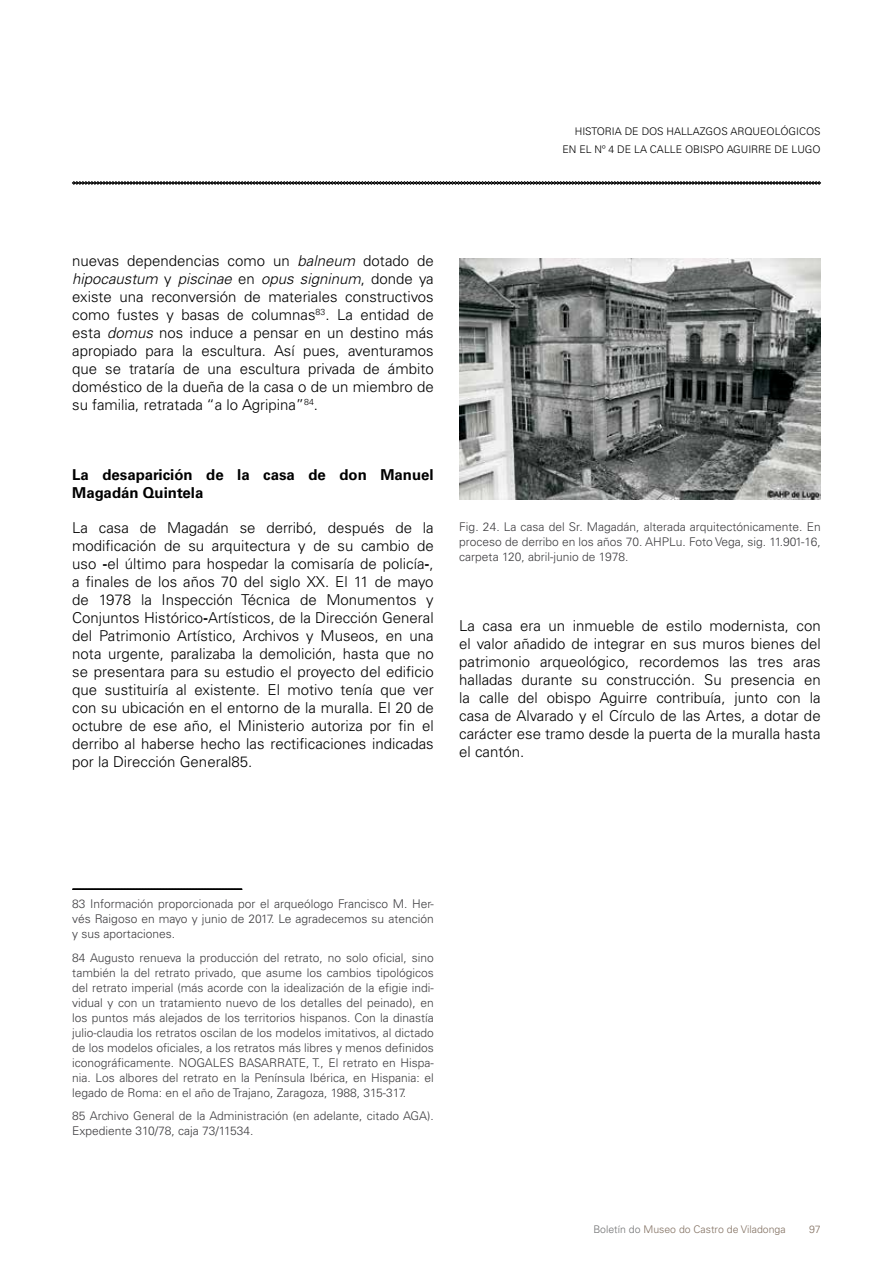
<style>
.page{position:relative;width:893px;height:1263px;background:#fff}
.page>*{position:absolute;margin:0;border:0;box-sizing:border-box;transform-origin:0 0}
.t1{font:300 15px/18px "Univers LT Std";color:#000;text-align:justify}
.t2{font:700 15px/18px "Univers LT Std";color:#000}
.t3{font:300 12px/15px "Univers LT Std";color:#3e3d40;text-align:justify}
.t4{font:300 10.5px/18px "Univers LT Std";color:#000;text-align:right}
.t5{font:300 10.5px "Univers LT Std";color:#827061}
.s1{font-style:italic}
.s2{font-weight:700}
.s3{color:#707172}
</style>
<div class="page">
<svg style="left:72px;top:181px;width:749px;height:4px;background:#616161"></svg>
<svg style="left:72px;top:888px;width:171px;height:2px"></svg>
<img style="left:459px;top:259px;width:361px;height:240px">
<p class="t4" style="left:562px;top:122px;width:260px">HISTORIA DE DOS HALLAZGOS ARQUEOLÓGICOS<br>EN EL Nº 4 DE LA CALLE OBISPO AGUIRRE DE LUGO</p>
<p class="t1" style="left:72px;top:252px;width:363px">nuevas dependencias como un <span class="s1">balneum</span> dotado de <span class="s1">hipocaustum</span> y <span class="s1">piscinae</span> en <span class="s1">opus signinum</span>, donde ya existe una reconversión de materiales constructivos como fustes y basas de columnas<sup>83</sup>. La entidad de esta <span class="s1">domus</span> nos induce a pensar en un destino más apropiado para la escultura. Así pues, aventuramos que se trataría de una escultura privada de ámbito doméstico de la dueña de la casa o de un miembro de su familia, retratada “a lo Agripina”<sup>84</sup>.</p>
<p class="t2" style="left:72px;top:466px;width:363px">La desaparición de la casa de don Manuel<br>Magadán Quintela</p>
<p class="t1" style="left:72px;top:519px;width:363px">La casa de Magadán se derribó, después de la modificación de su arquitectura y de su cambio de uso <span class="s2">-</span>el último para hospedar la comisaría de policía<span class="s2">-</span>, a finales de los años 70 del siglo XX. El 11 de mayo de 1978 la Inspección Técnica de Monumentos y Conjuntos Histórico<span class="s2">-</span>Artísticos, de la Dirección General del Patrimonio Artístico, Archivos y Museos, en una nota urgente, paralizaba la demolición, hasta que no se presentara para su estudio el proyecto del edificio que sustituiría al existente. El motivo tenía que ver con su ubicación en el entorno de la muralla. El 20 de octubre de ese año, el Ministerio autoriza por fin el derribo al haberse hecho las rectificaciones indicadas por la Dirección General85.</p>
<p class="t3" style="left:459px;top:519px;width:363px">Fig. 24. La casa del Sr. Magadán, alterada arquitectónicamente. En proceso de derribo en los años 70. AHPLu. Foto Vega, sig. 11.901-16, carpeta 120, abril-junio de 1978.</p>
<p class="t1" style="left:459px;top:616px;width:363px">La casa era un inmueble de estilo modernista, con el valor añadido de integrar en sus muros bienes del patrimonio arqueológico, recordemos las tres aras halladas durante su construcción. Su presencia en la calle del obispo Aguirre contribuía, junto con la casa de Alvarado y el Círculo de las Artes, a dotar de carácter ese tramo desde la puerta de la muralla hasta el cantón.</p>
<p class="t3" style="left:72px;top:897px;width:363px">83 Información proporcionada por el arqueólogo Francisco M. Her&shy;vés Raigoso en mayo y junio de 2017. Le agradecemos su atención y sus aportaciones.</p>
<p class="t3" style="left:72px;top:950px;width:363px">84 Augusto renueva la producción del retrato, no solo oficial, sino también la del retrato privado, que asume los cambios tipológicos del retrato imperial (más acorde con la idealización de la efigie indi&shy;vidual y con un tratamiento nuevo de los detalles del peinado), en los puntos más alejados de los territorios hispanos. Con la dinastía julio-claudia los retratos oscilan de los modelos imitativos, al dictado de los modelos oficiales, a los retratos más libres y menos definidos iconográficamente. NOGALES BASARRATE, T., El retrato en Hispa&shy;nia. Los albores del retrato en la Península Ibérica, en Hispania: el legado de Roma: en el año de Trajano, Zaragoza, 1988, 315-317.</p>
<p class="t3" style="left:72px;top:1109px;width:363px">85 Archivo General de la Administración (en adelante, citado AGA).<br>Expediente 310/78, caja 73/11534.</p>
<p class="t5" style="left:593px;top:1223px;width:194px"><span class="s3">Boletín do</span> Museo do Castro de Viladonga</p>
<p class="t5" style="left:809px;top:1223px;width:13px">97</p>
</div>
